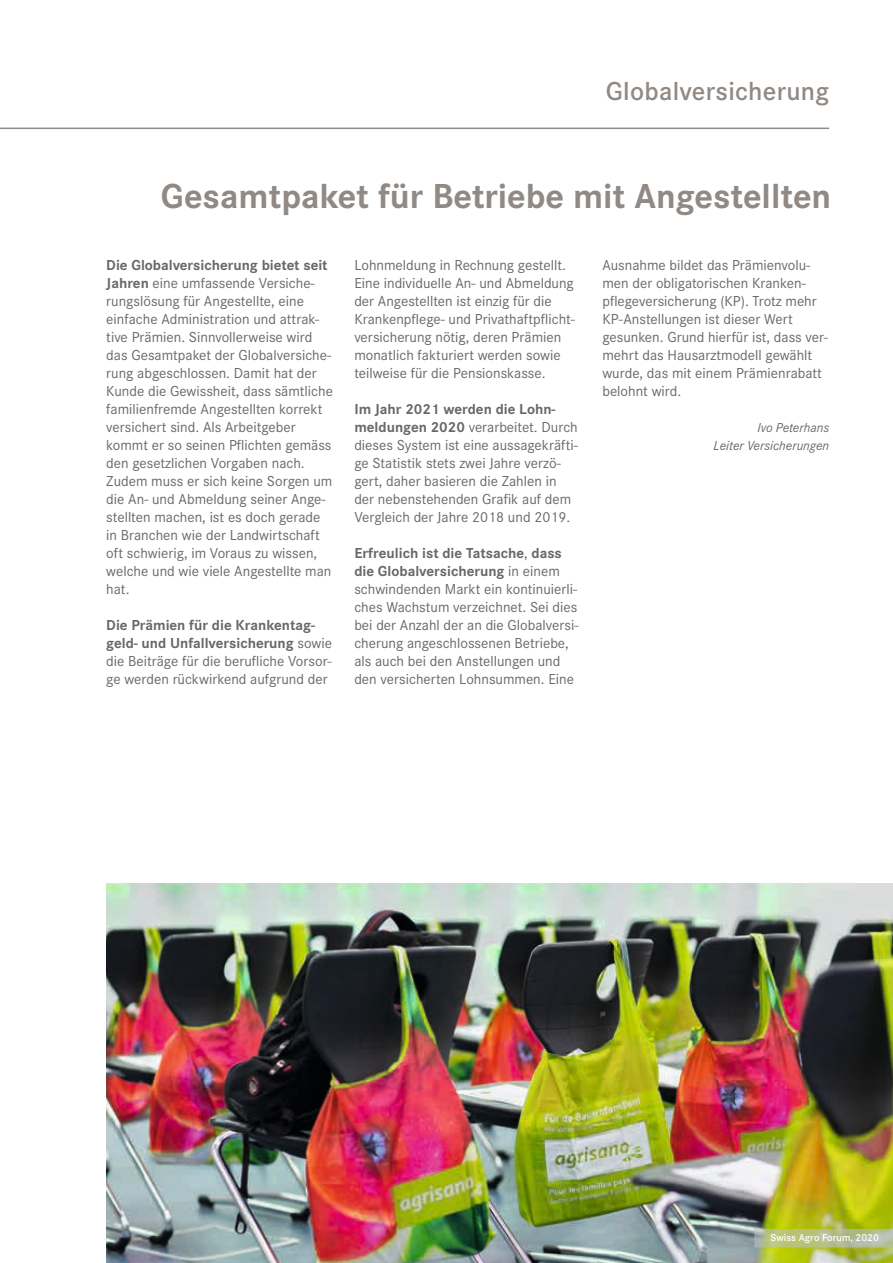
<style>
.page{position:relative;width:893px;height:1263px;background:#fff}
.page>*{position:absolute;margin:0;border:0;box-sizing:border-box;transform-origin:0 0}
.t1{font:700 36px "Corporate S";color:#918984}
.t2{font:600 27px "Corporate S";letter-spacing:.01em;color:#918984}
.t3{font:15px/18px "Corporate S";color:#686867}
.t4{font:italic 13.5px/18px "Corporate S";color:#686867;text-align:right}
.t5{font:600 10.5px "Corporate S";color:#fff}
.s1{font-weight:700}
</style>
<div class="page">
<img style="left:106px;top:883px;width:787px;height:380px">
<hr style="left:0;top:128px;width:829px;height:1px;background:#918984">
<svg style="left:754px;top:1229px;width:139px;height:18px;background:#b5bf8d"></svg>
<h2 class="t2" style="left:606px;top:76px;width:225px">Globalversicherung</h2>
<h1 class="t1" style="left:161px;top:175px;width:672px">Gesamtpaket für Betriebe mit Angestellten</h1>
<p class="t3" style="left:106px;top:256px;width:228px"><span class="s1">Die Globalversicherung bietet seit Jahren</span> eine umfassende Versiche&shy;rungslösung für Angestellte, eine einfache Administration und attrak&shy;tive Prämien. Sinnvollerweise wird das Gesamtpaket der Globalversiche&shy;rung abgeschlossen. Damit hat der Kunde die Gewissheit, dass sämtliche familienfremde Angestellten korrekt versichert sind. Als Arbeitgeber kommt er so seinen Pflichten gemäss den gesetzlichen Vorgaben nach.<br>Zudem muss er sich keine Sorgen um die An- und Abmeldung seiner Ange&shy;stellten machen, ist es doch gerade in Branchen wie der Landwirtschaft oft schwierig, im Voraus zu wissen, welche und wie viele Angestellte man hat.</p>
<p class="t3" style="left:106px;top:616px;width:227px"><span class="s1">Die Prämien für die Krankentag&shy;geld- und Unfallversicherung</span> sowie die Beiträge für die berufliche Vorsor&shy;ge werden rückwirkend aufgrund der</p>
<p class="t3" style="left:354px;top:256px;width:222px">Lohnmeldung in Rechnung gestellt.<br>Eine individuelle An- und Abmeldung der Angestellten ist einzig für die Krankenpflege- und Privathaftpflicht&shy;versicherung nötig, deren Prämien monatlich fakturiert werden sowie teilweise für die Pensionskasse.</p>
<p class="t3" style="left:354px;top:400px;width:225px"><span class="s1">Im Jahr 2021 werden die Lohn&shy;meldungen 2020</span> verarbeitet. Durch dieses System ist eine aussagekräfti&shy;ge Statistik stets zwei Jahre verzö&shy;gert, daher basieren die Zahlen in der nebenstehenden Grafik auf dem Vergleich der Jahre 2018 und 2019.</p>
<p class="t3" style="left:354px;top:544px;width:226px"><span class="s1">Erfreulich ist die Tatsache</span>, <span class="s1">dass die Globalversicherung</span> in einem schwindenden Markt ein kontinuierli&shy;ches Wachstum verzeichnet. Sei dies bei der Anzahl der an die Globalversi&shy;cherung angeschlossenen Betriebe, als auch bei den Anstellungen und den versicherten Lohnsummen. Eine</p>
<p class="t3" style="left:602px;top:256px;width:227px">Ausnahme bildet das Prämienvolu&shy;men der obligatorischen Kranken&shy;pflegeversicherung (KP). Trotz mehr<br>KP-Anstellungen ist dieser Wert gesunken. Grund hierfür ist, dass ver&shy;mehrt das Hausarztmodell gewählt wurde, das mit einem Prämienrabatt belohnt wird.</p>
<p class="t4" style="left:713px;top:419px;width:117px">Ivo Peterhans<br>Leiter Versicherungen</p>
<p class="t5" style="left:770px;top:1231px;width:110px">Swiss Agro Forum, 2020</p>
</div>
